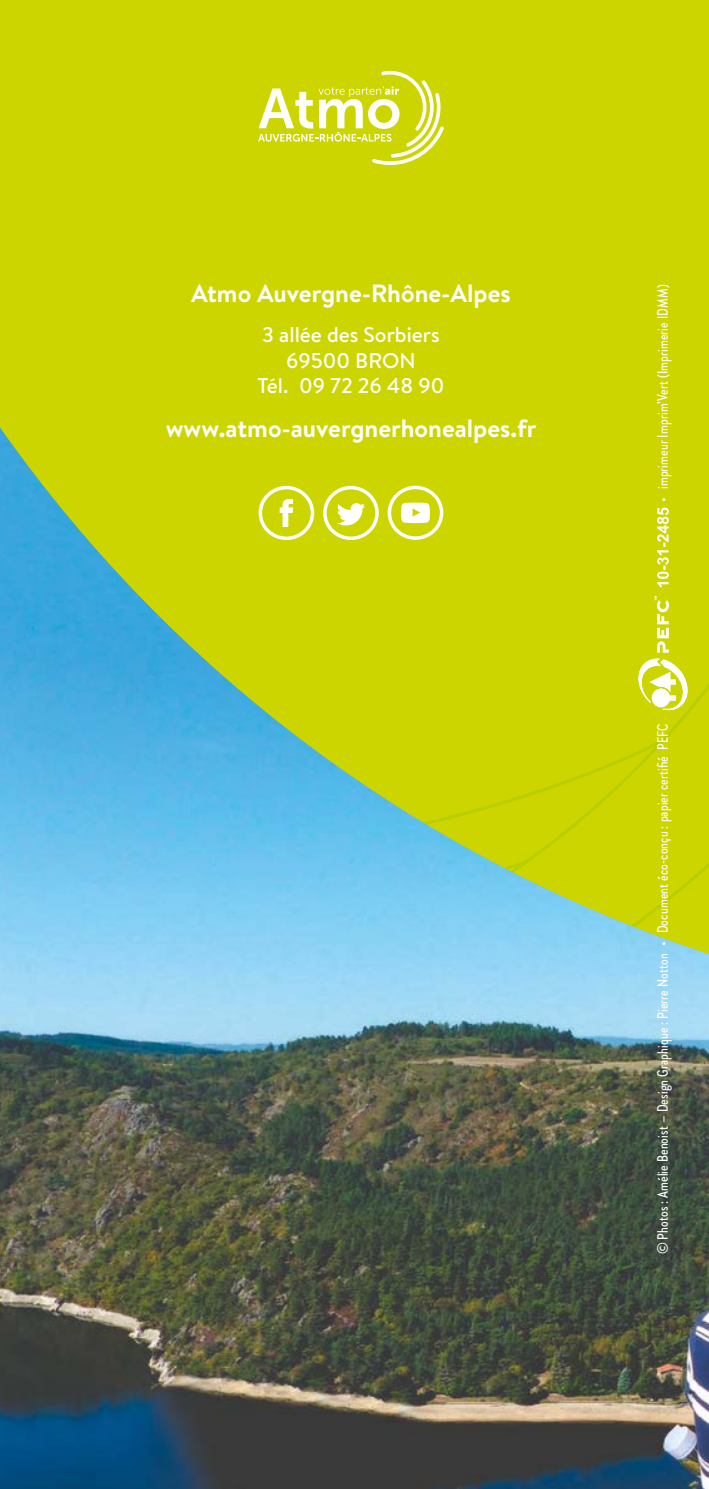
<style>
.page{position:relative;width:709px;height:1489px;background:#fff}
.page>*{position:absolute;margin:0;border:0;box-sizing:border-box;transform-origin:0 0}
.t1{font:700 25px "Brandon Text";color:#fff}
.t2{font:500 21.25px/25.5px "Brandon Text";color:#fff;text-align:center}
.t3{font:500 15px "Brandon Grotesque Cond";letter-spacing:.01em;color:#fff}
</style>
<div class="page">
<div style="left:0;top:0;width:709px;height:374px;background:#cdd500"></div>
<div style="left:0;top:374px;width:709px;height:53px;background:#cdd500"></div>
<img style="left:0;top:427px;width:709px;height:1061px">
<svg style="left:258px;top:486px;width:56px;height:54px"></svg>
<svg style="left:323px;top:486px;width:56px;height:54px"></svg>
<svg style="left:387px;top:485px;width:56px;height:55px"></svg>
<svg style="left:258px;top:71px;width:186px;height:94px"></svg>
<svg style="left:657px;top:507px;width:11px;height:80px"></svg>
<svg style="left:638px;top:596px;width:49px;height:116px"></svg>
<h1 class="t1" style="left:191px;top:276px;width:321px">Atmo Auvergne-Rhône-Alpes</h1>
<h2 class="t2" style="left:257px;top:321px;width:188px">3 allée des Sorbiers<br>69500 BRON<br>Tél. 09 72 26 48 90</h2>
<h1 class="t1" style="left:166px;top:411px;width:372px">www.atmo-auvergnerhonealpes.fr</h1>
<p class="t3" style="left:652px;top:501px;width:219px;rotate:-90deg">• imprimeur Imprim’Vert (Imprimerie IDMM)</p>
<p class="t3" style="left:652px;top:1254px;width:532px;rotate:-90deg">© Photos : Amélie Benoist — Design Graphique : Pierre Notton • Document éco-conçu : papier certifié PEFC</p>
</div>
